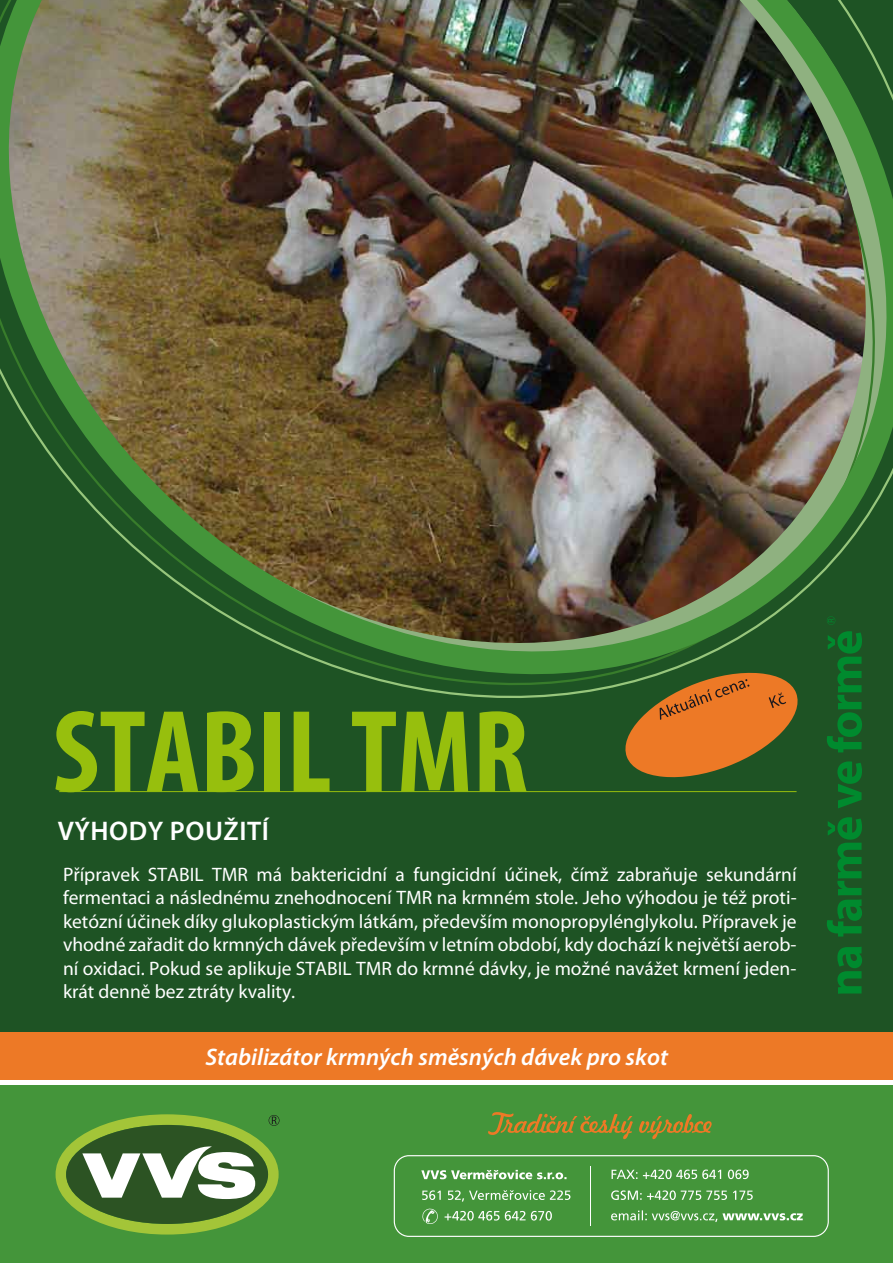
<style>
.page{position:relative;width:893px;height:1263px;background:#fff}
.page>*{position:absolute;margin:0;border:0;box-sizing:border-box;transform-origin:0 0}
.t1{font:700 condensed 118.5px "Myriad Pro";color:#97bf0d}
.t2{font:600 27px "Myriad Pro";letter-spacing:.02em;color:#fff}
.t3{font:italic 600 24px "Myriad Pro";color:#fff}
.t4{font:19.5px/23.4px "Myriad Pro";color:#fff;text-align:justify}
</style>
<div class="page">
<div style="left:0;top:0;width:893px;height:1032px;background:#1e5324"></div>
<img style="left:0;top:0;width:893px;height:698px">
<div style="left:0;top:1032px;width:893px;height:48px;background:#ed7926"></div>
<div style="left:0;top:1085px;width:893px;height:178px;background:#44953a"></div>
<svg style="left:394px;top:1155px;width:435px;height:82px"></svg>
<svg style="left:488px;top:1112px;width:145px;height:27px"></svg>
<svg style="left:639px;top:1114px;width:73px;height:25px"></svg>
<svg style="left:56px;top:1114px;width:223px;height:120px"></svg>
<svg style="left:837px;top:947px;width:25px;height:47px"></svg>
<svg style="left:827px;top:817px;width:35px;height:119px"></svg>
<svg style="left:837px;top:761px;width:25px;height:47px"></svg>
<svg style="left:827px;top:631px;width:35px;height:121px"></svg>
<svg style="left:827px;top:616px;width:8px;height:9px"></svg>
<svg style="left:623px;top:672px;width:177px;height:106px"></svg>
<p class="t1" style="left:53px;top:678px;width:477px">STABIL TMR</p>
<p class="t2" style="left:58px;top:813px;width:213px">VÝHODY POUŽITÍ</p>
<p class="t4" style="left:63px;top:862px;width:735px">Přípravek STABIL TMR má baktericidní a fungicidní účinek, čímž zabraňuje sekundární fermentaci a následnému znehodnocení TMR na krmném stole. Jeho výhodou je též proti&shy;ketózní účinek díky glukoplastickým látkám, především monopropylénglykolu. Přípravek je vhodné zařadit do krmných dávek především v letním období, kdy dochází k největší aerob&shy;ní oxidaci. Pokud se aplikuje STABIL TMR do krmné dávky, je možné navážet krmení jeden&shy;krát denně bez ztráty kvality.</p>
<p class="t3" style="left:205px;top:1041px;width:464px">Stabilizátor krmných směsných dávek pro skot</p>
</div>
